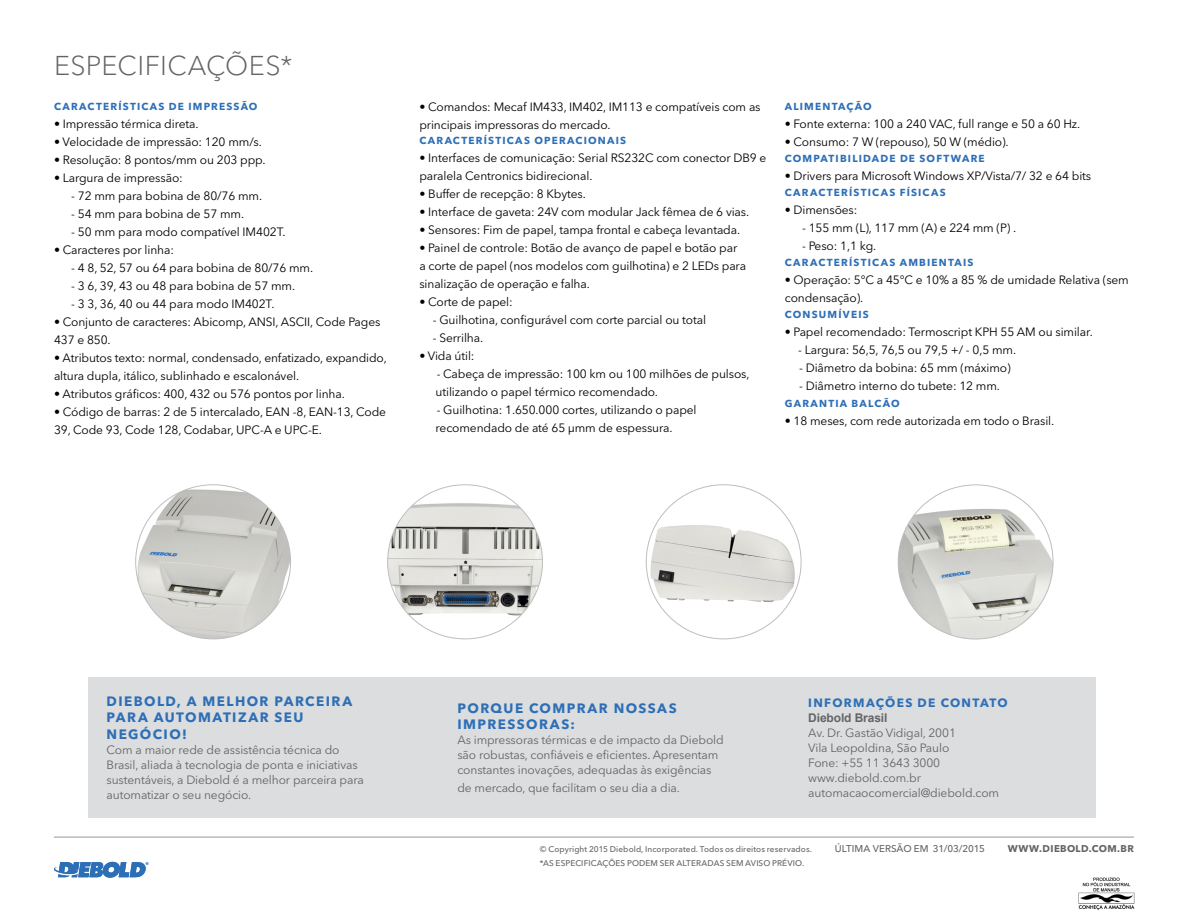
<style>
.page{position:relative;width:1188px;height:918px;background:#fff}
.page>*{position:absolute;margin:0;border:0;box-sizing:border-box;transform-origin:0 0}
.t1{font:300 27px "Avenir Next LT Pro";letter-spacing:.01em;color:#636466}
.t2{font:700 13.5px/16.2px "Avenir Next LT Pro";letter-spacing:.105em;color:#2d6fb7}
.t3{font:12px/18px "Avenir Next LT Pro";letter-spacing:-.01em;color:#000}
.t4{font:12px/15px "Avenir Next LT Pro";letter-spacing:-.01em;color:#636466}
.t5{font:700 12px "Avenir Next LT Pro";letter-spacing:.11em;color:#2d6fb7}
.t6{font:700 12px "Arial";letter-spacing:-.01em;color:#636466}
.t7{font:700 10.2px "Avenir Next LT Pro";letter-spacing:.115em;color:#2d6fb7}
.t8{font:500 9.75px "Avenir Next LT Pro";letter-spacing:.005em;color:#636466}
.t9{font:700 9.75px "Avenir Next LT Pro";letter-spacing:.04em;color:#636466}
.t10{font:500 8.25px "Avenir Next LT Pro";letter-spacing:.01em;color:#636466}
</style>
<div class="page">
<div style="left:89px;top:677px;width:1007px;height:141px;background:#dcddde"></div>
<svg style="left:898px;top:508px;width:154px;height:130px"></svg>
<img style="left:898px;top:485px;width:155px;height:154px;border-radius:77px">
<hr style="left:54px;top:836px;width:1080px;height:2px;background:#bcbec0">
<svg style="left:135px;top:508px;width:146px;height:130px"></svg>
<img style="left:136px;top:485px;width:155px;height:154px;border-radius:77px">
<svg style="left:645px;top:557px;width:128px;height:81px"></svg>
<img style="left:646px;top:506px;width:155px;height:116px">
<svg style="left:387px;top:508px;width:146px;height:130px"></svg>
<img style="left:388px;top:485px;width:155px;height:154px;border-radius:77px">
<img style="left:1078px;top:877px;width:57px;height:33px">
<svg style="left:54px;top:862px;width:94px;height:16px"></svg>
<h1 class="t1" style="left:54px;top:50px;width:240px">ESPECIFICAÇÕES*</h1>
<p class="t7" style="left:54px;top:100px;width:205px">CARACTERÍSTICAS DE IMPRESSÃO</p>
<p class="t3" style="left:54px;top:115px;width:146px">• Impressão térmica direta.</p>
<p class="t3" style="left:54px;top:133px;width:209px">• Velocidade de impressão: 120 mm/s.</p>
<p class="t3" style="left:54px;top:151px;width:213px">• Resolução: 8 pontos/mm ou 203 ppp.</p>
<p class="t3" style="left:54px;top:169px;width:130px">• Largura de impressão:</p>
<p class="t3" style="left:71px;top:187px;width:192px">- 72 mm para bobina de 80/76 mm.</p>
<p class="t3" style="left:71px;top:205px;width:174px">- 54 mm para bobina de 57 mm.</p>
<p class="t3" style="left:71px;top:223px;width:216px">- 50 mm para modo compatível IM402T.</p>
<p class="t3" style="left:54px;top:241px;width:122px">• Caracteres por linha:</p>
<p class="t3" style="left:71px;top:259px;width:243px">- 4 8, 52, 57 ou 64 para bobina de 80/76 mm.</p>
<p class="t3" style="left:71px;top:277px;width:225px">- 3 6, 39, 43 ou 48 para bobina de 57 mm.</p>
<p class="t3" style="left:71px;top:295px;width:205px">- 3 3, 36, 40 ou 44 para modo IM402T.</p>
<p class="t3" style="left:54px;top:313px;width:328px">• Conjunto de caracteres: Abicomp, ANSI, ASCII, Code Pages<br>437 e 850.</p>
<p class="t3" style="left:54px;top:349px;width:334px">• Atributos texto: normal, condensado, enfatizado, expandido, altura dupla, itálico, sublinhado e escalonável.</p>
<p class="t3" style="left:54px;top:385px;width:292px">• Atributos gráficos: 400, 432 ou 576 pontos por linha.</p>
<p class="t3" style="left:54px;top:403px;width:334px">• Código de barras: 2 de 5 intercalado, EAN -8, EAN-13, Code<br>39, Code 93, Code 128, Codabar, UPC-A e UPC-E.</p>
<p class="t3" style="left:419px;top:98px;width:343px">• Comandos: Mecaf IM433, IM402, IM113 e compatíveis com as principais impressoras do mercado.</p>
<p class="t7" style="left:419px;top:135px;width:208px">CARACTERÍSTICAS OPERACIONAIS</p>
<p class="t3" style="left:419px;top:149px;width:349px">• Interfaces de comunicação: Serial RS232C com conector DB9 e paralela Centronics bidirecional.</p>
<p class="t3" style="left:419px;top:185px;width:168px">• Buffer de recepção: 8 Kbytes.</p>
<p class="t3" style="left:419px;top:203px;width:331px">• Interface de gaveta: 24V com modular Jack fêmea de 6 vias.</p>
<p class="t3" style="left:419px;top:221px;width:322px">• Sensores: Fim de papel, tampa frontal e cabeça levantada.</p>
<p class="t3" style="left:419px;top:239px;width:328px">• Painel de controle: Botão de avanço de papel e botão par a corte de papel (nos modelos com guilhotina) e 2 LEDs para sinalização de operação e falha.</p>
<p class="t3" style="left:419px;top:293px;width:95px">• Corte de papel:</p>
<p class="t3" style="left:433px;top:311px;width:275px">- Guilhotina, configurável com corte parcial ou total</p>
<p class="t3" style="left:433px;top:329px;width:52px">- Serrilha.</p>
<p class="t3" style="left:419px;top:347px;width:57px">• Vida útil:</p>
<p class="t3" style="left:436px;top:365px;width:315px">- Cabeça de impressão: 100 km ou 100 milhões de pulsos, utilizando o papel térmico recomendado.</p>
<p class="t3" style="left:436px;top:401px;width:262px">- Guilhotina: 1.650.000 cortes, utilizando o papel recomendado de até 65 µmm de espessura.</p>
<p class="t7" style="left:785px;top:100px;width:89px">ALIMENTAÇÃO</p>
<p class="t3" style="left:785px;top:115px;width:297px">• Fonte externa: 100 a 240 VAC, full range e 50 a 60 Hz.</p>
<p class="t3" style="left:785px;top:133px;width:225px">• Consumo: 7 W (repouso), 50 W (médio).</p>
<p class="t7" style="left:785px;top:152px;width:201px">COMPATIBILIDADE DE SOFTWARE</p>
<p class="t3" style="left:785px;top:167px;width:308px">• Drivers para Microsoft Windows XP/Vista/7/ 32 e 64 bits</p>
<p class="t7" style="left:785px;top:186px;width:163px">CARACTERÍSTICAS FÍSICAS</p>
<p class="t3" style="left:785px;top:201px;width:74px">• Dimensões:</p>
<p class="t3" style="left:802px;top:219px;width:216px">- 155 mm (L), 117 mm (A) e 224 mm (P) .</p>
<p class="t3" style="left:802px;top:237px;width:76px">- Peso: 1,1 kg.</p>
<p class="t7" style="left:785px;top:256px;width:190px">CARACTERÍSTICAS AMBIENTAIS</p>
<p class="t3" style="left:785px;top:271px;width:346px">• Operação: 5°C a 45°C e 10% a 85 % de umidade Relativa (sem condensação).</p>
<p class="t7" style="left:785px;top:309px;width:85px">CONSUMÍVEIS</p>
<p class="t3" style="left:785px;top:323px;width:310px">• Papel recomendado: Termoscript KPH 55 AM ou similar.</p>
<p class="t3" style="left:798px;top:341px;width:219px">- Largura: 56,5, 76,5 ou 79,5 +/ - 0,5 mm.</p>
<p class="t3" style="left:799px;top:359px;width:213px">- Diâmetro da bobina: 65 mm (máximo)</p>
<p class="t3" style="left:799px;top:377px;width:202px">- Diâmetro interno do tubete: 12 mm.</p>
<p class="t7" style="left:785px;top:397px;width:117px">GARANTIA BALCÃO</p>
<p class="t3" style="left:785px;top:412px;width:271px">• 18 meses, com rede autorizada em todo o Brasil.</p>
<p class="t2" style="left:107px;top:693px;width:247px">DIEBOLD, A MELHOR PARCEIRA<br>PARA AUTOMATIZAR SEU<br>NEGÓCIO!</p>
<p class="t4" style="left:107px;top:742px;width:259px">Com a maior rede de assistência técnica do Brasil, aliada à tecnologia de ponta e iniciativas sustentáveis, a Diebold é a melhor parceira para automatizar o seu negócio.</p>
<p class="t2" style="left:457px;top:700px;width:221px">PORQUE COMPRAR NOSSAS<br>IMPRESSORAS:</p>
<p class="t4" style="left:457px;top:732px;width:268px">As impressoras térmicas e de impacto da Diebold são robustas, confiáveis e eficientes. Apresentam constantes inovações, adequadas às exigências</p>
<p class="t4" style="left:457px;top:780px;width:224px">de mercado, que facilitam o seu dia a dia.</p>
<p class="t5" style="left:808px;top:695px;width:201px">INFORMAÇÕES DE CONTATO</p>
<p class="t6" style="left:808px;top:710px;width:81px">Diebold Brasil</p>
<p class="t4" style="left:808px;top:725px;width:192px">Av. Dr. Gastão Vidigal, 2001<br>Vila Leopoldina, São Paulo<br>Fone: +55 11 3643 3000 www.diebold.com.br automacaocomercial@diebold.com</p>
<p class="t10" style="left:540px;top:844px;width:273px">© Copyright 2015 Diebold, Incorporated. Todos os direitos reservados.</p>
<p class="t8" style="left:835px;top:843px;width:152px">ÚLTIMA VERSÃO EM 31/03/2015</p>
<p class="t9" style="left:1008px;top:843px;width:128px">WWW.DIEBOLD.COM.BR</p>
<p class="t10" style="left:540px;top:858px;width:266px">*AS ESPECIFICAÇÕES PODEM SER ALTERADAS SEM AVISO PRÉVIO.</p>
</div>
